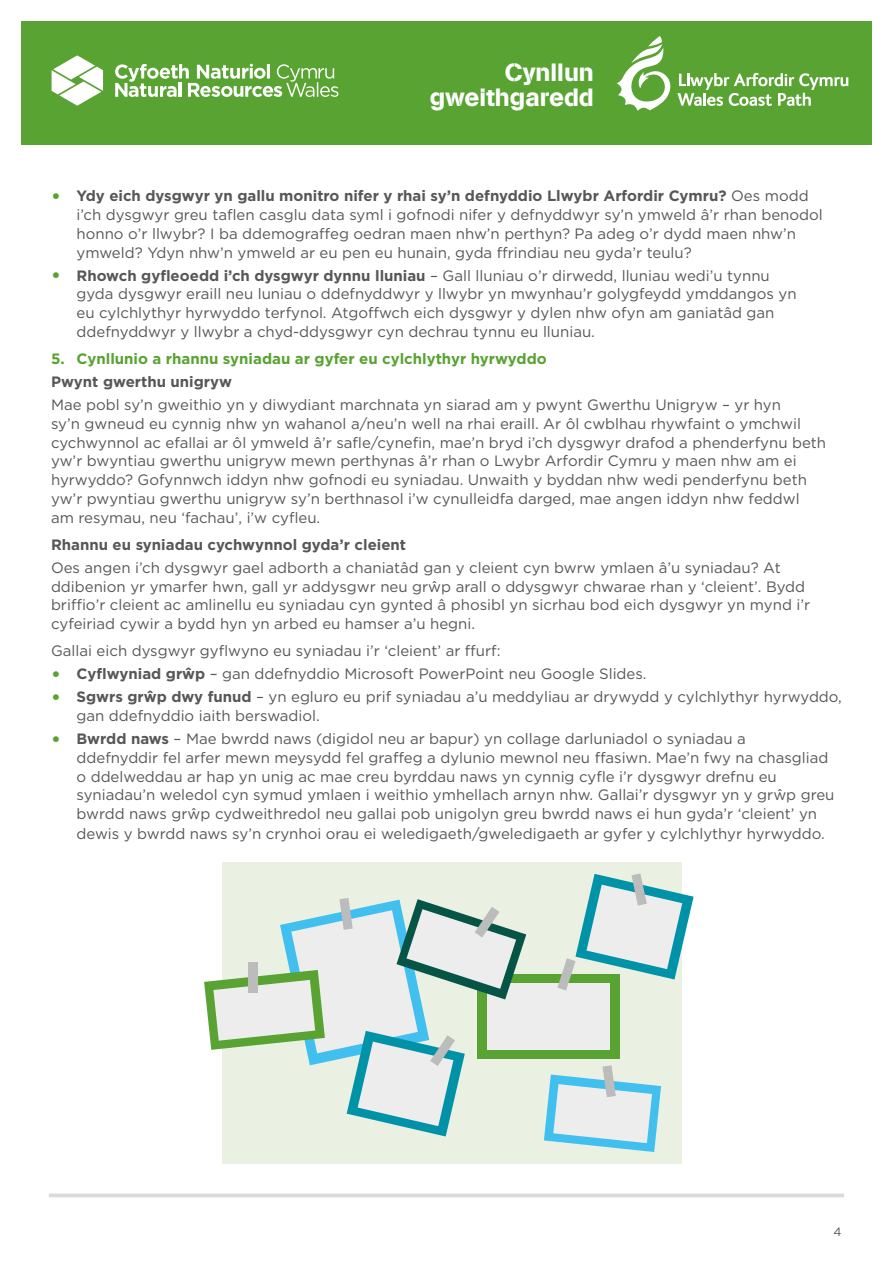
<style>
.page{position:relative;width:893px;height:1263px;background:#fff}
.page>*{position:absolute;margin:0;border:0;box-sizing:border-box;transform-origin:0 0}
.t1{font:24.75px/25.5px "AG Book Stencil";color:#fff;text-align:right}
.t2{font:15px/18.8px "Gotham";color:#575756}
.t3{font:700 15px "Gotham";color:#575756}
.t4{font:700 15px "Gotham";color:#58a332}
.t5{font:12px "Gotham";color:#575756}
.s1{font-weight:700;font-size:19.5px;color:#58a332}
.s2{font-weight:700}
</style>
<div class="page">
<svg style="left:49px;top:1193px;width:795px;height:4px;fill:#dadada"></svg>
<div style="left:223px;top:861px;width:459px;height:302px;background:#ebf1e2"></div>
<div style="left:478px;top:974px;width:142px;height:85px;background:#58a332"></div>
<div style="left:488px;top:984px;width:122px;height:66px;background:#ededed"></div>
<svg style="left:557px;top:873px;width:137px;height:117px"></svg>
<svg style="left:544px;top:1065px;width:117px;height:87px"></svg>
<svg style="left:204px;top:898px;width:322px;height:238px"></svg>
<div style="left:21px;top:21px;width:851px;height:124px;background:#58a332"></div>
<svg style="left:52px;top:55px;width:51px;height:51px"></svg>
<svg style="left:115px;top:64px;width:223px;height:33px"></svg>
<svg style="left:617px;top:36px;width:231px;height:75px"></svg>
<h1 class="t1" style="left:430px;top:59px;width:165px">Cynllun gweithgaredd</h1>
<p class="t2" style="left:77px;top:186px;width:748px;text-indent:-26px"><span class="s1">•</span> <span class="s2">Ydy eich dysgwyr yn gallu monitro nifer y rhai sy’n defnyddio Llwybr Arfordir Cymru?</span> Oes modd i’ch dysgwyr greu taflen casglu data syml i gofnodi nifer y defnyddwyr sy’n ymweld â’r rhan benodol honno o’r llwybr? I ba ddemograffeg oedran maen nhw’n perthyn? Pa adeg o’r dydd maen nhw’n ymweld? Ydyn nhw’n ymweld ar eu pen eu hunain, gyda ffrindiau neu gyda’r teulu?</p>
<p class="t2" style="left:77px;top:266px;width:721px;text-indent:-26px"><span class="s1">•</span> <span class="s2">Rhowch gyfleoedd i’ch dysgwyr dynnu lluniau</span> – Gall lluniau o’r dirwedd, lluniau wedi’u tynnu gyda dysgwyr eraill neu luniau o ddefnyddwyr y llwybr yn mwynhau’r golygfeydd ymddangos yn eu cylchlythyr hyrwyddo terfynol. Atgoffwch eich dysgwyr y dylen nhw ofyn am ganiatâd gan ddefnyddwyr y llwybr a chyd-ddysgwyr cyn dechrau tynnu eu lluniau.</p>
<p class="t4" style="left:51px;top:349px;width:497px">5. Cynllunio a rhannu syniadau ar gyfer eu cylchlythyr hyrwyddo</p>
<p class="t3" style="left:51px;top:372px;width:182px">Pwynt gwerthu unigryw</p>
<p class="t2" style="left:51px;top:395px;width:777px">Mae pobl sy’n gweithio yn y diwydiant marchnata yn siarad am y pwynt Gwerthu Unigryw – yr hyn<br>sy’n gwneud eu cynnig nhw yn wahanol a/neu’n well na rhai eraill. Ar ôl cwblhau rhywfaint o ymchwil cychwynnol ac efallai ar ôl ymweld â’r safle/cynefin, mae’n bryd i’ch dysgwyr drafod a phenderfynu beth yw’r bwyntiau gwerthu unigryw mewn perthynas â’r rhan o Lwybr Arfordir Cymru y maen nhw am ei hyrwyddo? Gofynnwch iddyn nhw gofnodi eu syniadau. Unwaith y byddan nhw wedi penderfynu beth yw’r pwyntiau gwerthu unigryw sy’n berthnasol i’w cynulleidfa darged, mae angen iddyn nhw feddwl am resymau, neu ‘fachau’, i’w cyfleu.</p>
<p class="t3" style="left:51px;top:535px;width:357px">Rhannu eu syniadau cychwynnol gyda’r cleient</p>
<p class="t2" style="left:51px;top:558px;width:761px">Oes angen i’ch dysgwyr gael adborth a chaniatâd gan y cleient cyn bwrw ymlaen â’u syniadau? At ddibenion yr ymarfer hwn, gall yr addysgwr neu grŵp arall o ddysgwyr chwarae rhan y ‘cleient’. Bydd briffio’r cleient ac amlinellu eu syniadau cyn gynted â phosibl yn sicrhau bod eich dysgwyr yn mynd i’r cyfeiriad cywir a bydd hyn yn arbed eu hamser a’u hegni.</p>
<p class="t2" style="left:51px;top:641px;width:451px">Gallai eich dysgwyr gyflwyno eu syniadau i’r ‘cleient’ ar ffurf:</p>
<p class="t2" style="left:51px;top:664px;width:597px"><span class="s1">•</span> <span class="s2">Cyflwyniad grŵp</span> – gan ddefnyddio Microsoft PowerPoint neu Google Slides.</p>
<p class="t2" style="left:77px;top:687px;width:767px;text-indent:-26px"><span class="s1">•</span> <span class="s2">Sgwrs grŵp dwy funud</span> – yn egluro eu prif syniadau a’u meddyliau ar drywydd y cylchlythyr hyrwyddo, gan ddefnyddio iaith berswadiol.</p>
<p class="t2" style="left:77px;top:729px;width:759px;text-indent:-26px"><span class="s1">•</span> <span class="s2">Bwrdd naws</span> – Mae bwrdd naws (digidol neu ar bapur) yn collage darluniadol o syniadau a<br>ddefnyddir fel arfer mewn meysydd fel graffeg a dylunio mewnol neu ffasiwn. Mae’n fwy na chasgliad o ddelweddau ar hap yn unig ac mae creu byrddau naws yn cynnig cyfle i’r dysgwyr drefnu eu syniadau’n weledol cyn symud ymlaen i weithio ymhellach arnyn nhw. Gallai’r dysgwyr yn y grŵp greu bwrdd naws grŵp cydweithredol neu gallai pob unigolyn greu bwrdd naws ei hun gyda’r ‘cleient’ yn dewis y bwrdd naws sy’n crynhoi orau ei weledigaeth/gweledigaeth ar gyfer y cylchlythyr hyrwyddo.</p>
<p class="t5" style="left:833px;top:1224px;width:10px">4</p>
</div>
